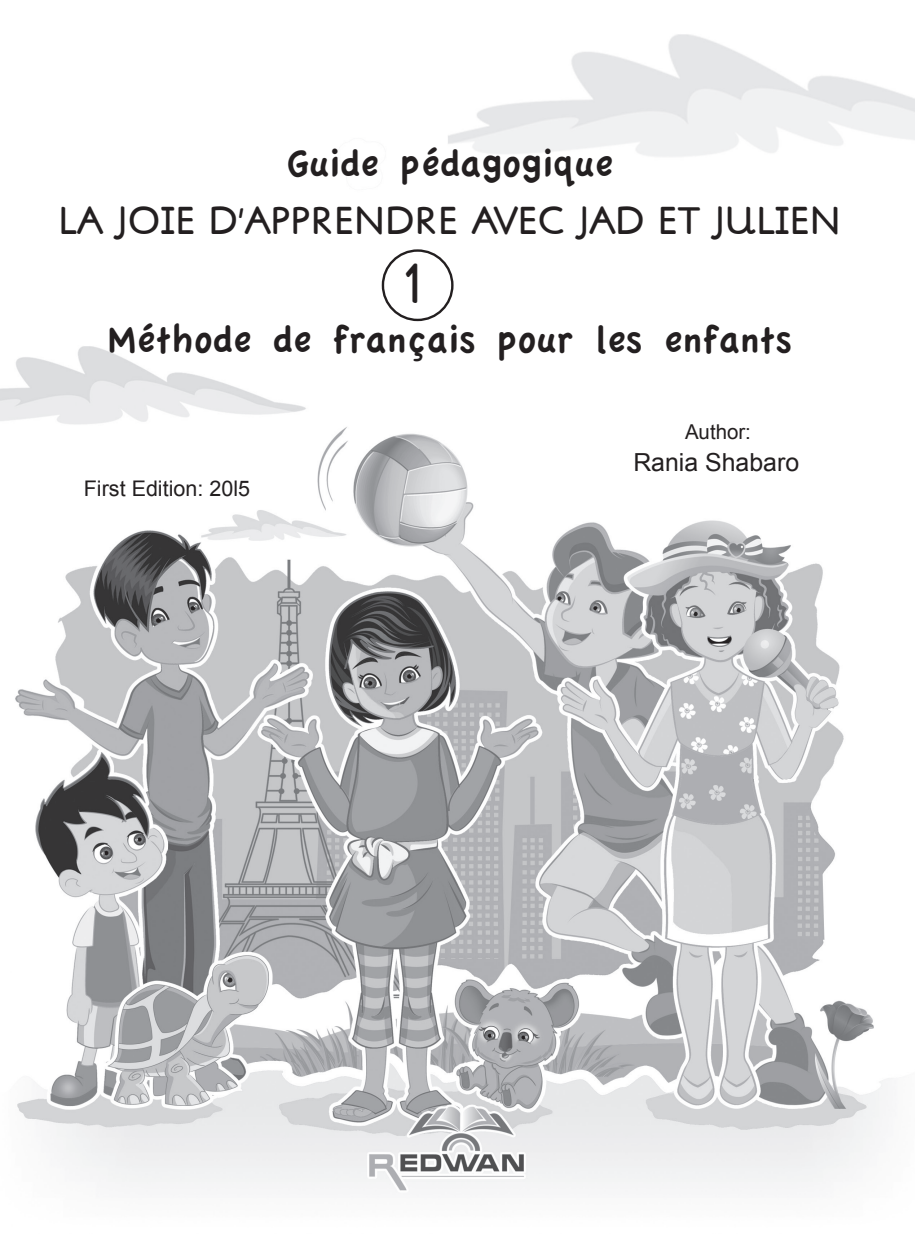
<style>
.page{position:relative;width:915px;height:1234px;background:#fff}
.page>*{position:absolute;margin:0;border:0;box-sizing:border-box;transform-origin:0 0}
.t1{font:43.5px "Lilly";color:#231f20}
.t2{font:39.9px "Apple Casual";color:#231f20}
.t3{font:30px "Lilly";letter-spacing:.04em;color:#231f20}
.t4{font:24.9px "Arial";color:#231f20}
.t5{font:21.45px "Arial";color:#231f20}
.t6{font:20.4px "Arial";color:#231f20}
</style>
<div class="page">
<img style="left:0;top:34px;width:914px;height:1157px">
<div style="left:381px;top:249px;width:72px;height:72px;border:2px solid #231f20;border-radius:50%"></div>
<p class="t2" style="left:287px;top:142px;width:327px">Guide pédagogique</p>
<p class="t3" style="left:59px;top:197px;width:782px">LA JOIE D’APPRENDRE AVEC JAD ET JULIEN</p>
<p class="t1" style="left:407px;top:248px;width:16px">1</p>
<p class="t2" style="left:108px;top:318px;width:685px">Méthode de français pour les enfants</p>
<p class="t5" style="left:84px;top:474px;width:168px">First Edition: 20l5</p>
<p class="t6" style="left:684px;top:419px;width:67px">Author:</p>
<p class="t4" style="left:633px;top:445px;width:167px">Rania Shabaro</p>
</div>
